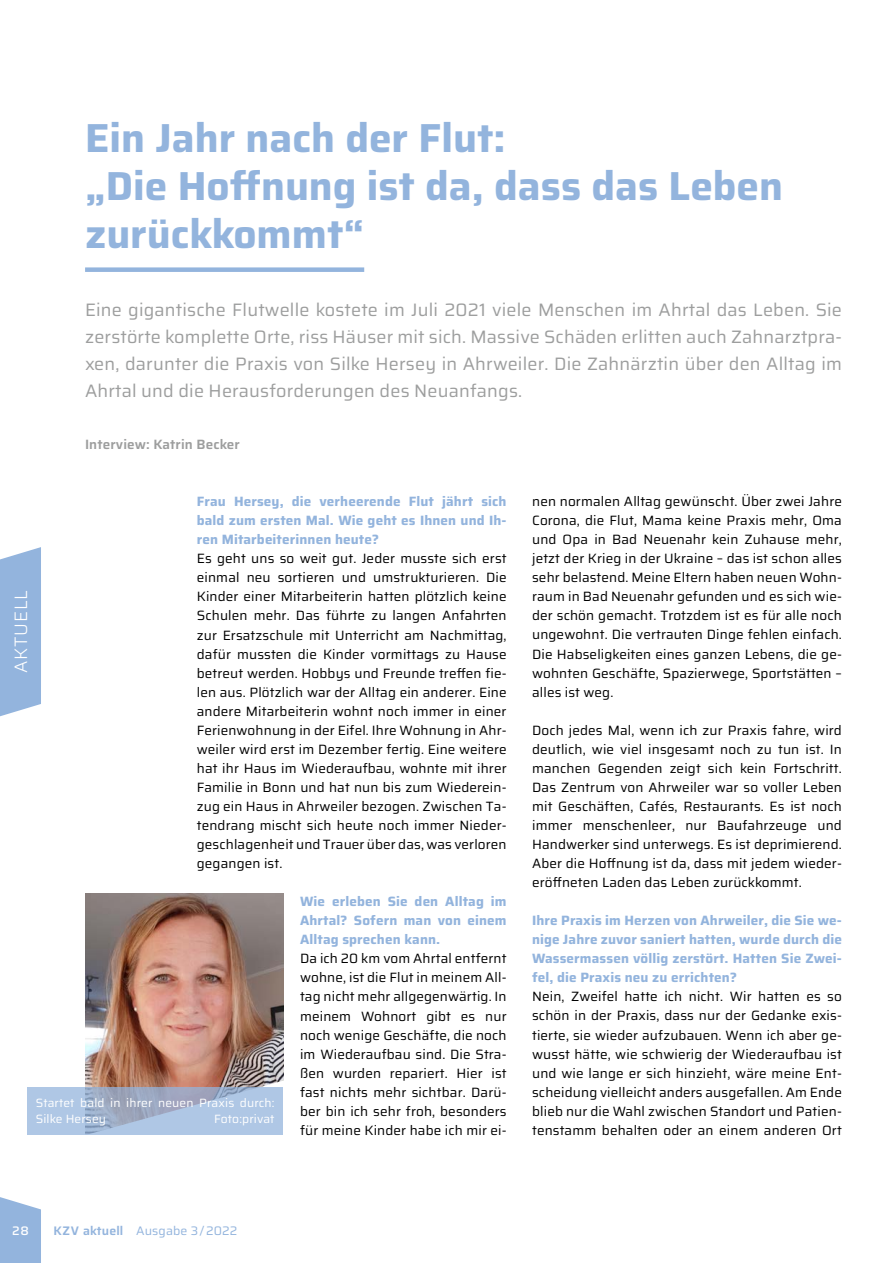
<style>
.page{position:relative;width:893px;height:1263px;background:#fff}
.page>*{position:absolute;margin:0;border:0;box-sizing:border-box;transform-origin:0 0}
.t1{font:700 40.5px/48px "Saira";color:#93b4dd}
.t2{font:18px/27px "Saira";letter-spacing:.01em;color:#9d9e9e;text-align:justify}
.t3{font:300 18px "Saira";letter-spacing:.05em;color:#fff}
.t4{font:13.5px/19px "Saira";letter-spacing:.01em;color:#000;text-align:justify}
.t5{font:700 13.5px/19px "Saira";letter-spacing:.01em;color:#93b4dd;text-align:justify}
.t6{font:600 13.5px "Saira";letter-spacing:.01em;color:#9d9e9e}
.t7{font:12.3px "Saira";letter-spacing:.01em;color:#93b4dd}
.t8{font:500 12.3px "Saira";color:#fff}
.t9{font:12px/16.5px "Saira";letter-spacing:.01em;color:#fff}
.s1{font-weight:600}
</style>
<div class="page">
<div style="left:85px;top:267px;width:279px;height:5px;background:#93b4dd"></div>
<img style="left:85px;top:893px;width:198px;height:186px">
<svg style="left:85px;top:1079px;width:199px;height:8px"></svg>
<svg style="left:27px;top:1087px;width:256px;height:48px;fill:#afc7e5"></svg>
<svg style="left:0;top:1197px;width:41px;height:66px"></svg>
<svg style="left:0;top:547px;width:41px;height:170px"></svg>
<h1 class="t1" style="left:85px;top:112px;width:699px">Ein Jahr nach der Flut:<br>„Die Hoffnung ist da, dass das Leben zurückkommt“</h1>
<p class="t2" style="left:85px;top:295px;width:758px">Eine gigantische Flutwelle kostete im Juli 2021 viele Menschen im Ahrtal das Leben. Sie zerstörte komplette Orte, riss Häuser mit sich. Massive Schäden erlitten auch Zahnarztpra&shy;xen, darunter die Praxis von Silke Hersey in Ahrweiler. Die Zahnärztin über den Alltag im Ahrtal und die Herausforderungen des Neuanfangs.</p>
<p class="t6" style="left:85px;top:433px;width:156px">Interview: Katrin Becker</p>
<h2 class="t3" style="left:6px;top:673px;width:85px;rotate:-90deg">AKTUELL</h2>
<p class="t5" style="left:197px;top:491px;width:311px">Frau Hersey, die verheerende Flut jährt sich bald zum ersten Mal. Wie geht es Ihnen und Ih&shy;ren Mitarbeiterinnen heute?</p>
<p class="t4" style="left:197px;top:549px;width:311px">Es geht uns so weit gut. Jeder musste sich erst einmal neu sortieren und umstrukturieren. Die Kinder einer Mitarbeiterin hatten plötzlich keine Schulen mehr. Das führte zu langen Anfahrten zur Ersatzschule mit Unterricht am Nachmittag, dafür mussten die Kinder vormittags zu Hause betreut werden. Hobbys und Freunde treffen fie&shy;len aus. Plötzlich war der Alltag ein anderer. Eine andere Mitarbeiterin wohnt noch immer in einer Ferienwohnung in der Eifel. Ihre Wohnung in Ahr&shy;weiler wird erst im Dezember fertig. Eine weitere hat ihr Haus im Wiederaufbau, wohnte mit ihrer Familie in Bonn und hat nun bis zum Wiederein&shy;zug ein Haus in Ahrweiler bezogen. Zwischen Ta&shy;tendrang mischt sich heute noch immer Nieder&shy;geschlagenheit und Trauer über das, was verloren gegangen ist.</p>
<p class="t5" style="left:300px;top:891px;width:208px">Wie erleben Sie den Alltag im Ahrtal? Sofern man von einem Alltag sprechen kann.</p>
<p class="t4" style="left:300px;top:949px;width:208px">Da ich 20 km vom Ahrtal entfernt wohne, ist die Flut in meinem All&shy;tag nicht mehr allgegenwärtig. In meinem Wohnort gibt es nur noch wenige Geschäfte, die noch im Wiederaufbau sind. Die Stra&shy;ßen wurden repariert. Hier ist fast nichts mehr sichtbar. Darü&shy;ber bin ich sehr froh, besonders für meine Kinder habe ich mir ei-</p>
<p class="t9" style="left:36px;top:1094px;width:240px">Startet bald in ihrer neuen Praxis durch:<br>Silke Hersey</p>
<p class="t9" style="left:214px;top:1110px;width:62px">Foto:privat</p>
<p class="t4" style="left:532px;top:491px;width:311px">nen normalen Alltag gewünscht. Über zwei Jahre Corona, die Flut, Mama keine Praxis mehr, Oma und Opa in Bad Neuenahr kein Zuhause mehr, jetzt der Krieg in der Ukraine – das ist schon alles sehr belastend. Meine Eltern haben neuen Wohn&shy;raum in Bad Neuenahr gefunden und es sich wie&shy;der schön gemacht. Trotzdem ist es für alle noch ungewohnt. Die vertrauten Dinge fehlen einfach.<br>Die Habseligkeiten eines ganzen Lebens, die ge&shy;wohnten Geschäfte, Spazierwege, Sportstätten – alles ist weg.</p>
<p class="t4" style="left:532px;top:720px;width:311px">Doch jedes Mal, wenn ich zur Praxis fahre, wird deutlich, wie viel insgesamt noch zu tun ist. In manchen Gegenden zeigt sich kein Fortschritt.<br>Das Zentrum von Ahrweiler war so voller Leben mit Geschäften, Cafés, Restaurants. Es ist noch immer menschenleer, nur Baufahrzeuge und Handwerker sind unterwegs. Es ist deprimierend.<br>Aber die Hoffnung ist da, dass mit jedem wieder&shy;eröffneten Laden das Leben zurückkommt.</p>
<p class="t5" style="left:532px;top:910px;width:311px">Ihre Praxis im Herzen von Ahrweiler, die Sie we&shy;nige Jahre zuvor saniert hatten, wurde durch die Wassermassen völlig zerstört. Hatten Sie Zwei&shy;fel, die Praxis neu zu errichten?</p>
<p class="t4" style="left:532px;top:987px;width:311px">Nein, Zweifel hatte ich nicht. Wir hatten es so schön in der Praxis, dass nur der Gedanke exis&shy;tierte, sie wieder aufzubauen. Wenn ich aber ge&shy;wusst hätte, wie schwierig der Wiederaufbau ist und wie lange er sich hinzieht, wäre meine Ent&shy;scheidung vielleicht anders ausgefallen. Am Ende blieb nur die Wahl zwischen Standort und Patien&shy;tenstamm behalten oder an einem anderen Ort</p>
<p class="t8" style="left:12px;top:1221px;width:18px">28</p>
<p class="t7" style="left:53px;top:1221px;width:186px"><span class="s1">KZV aktuell</span> Ausgabe 3/2022</p>
</div>
